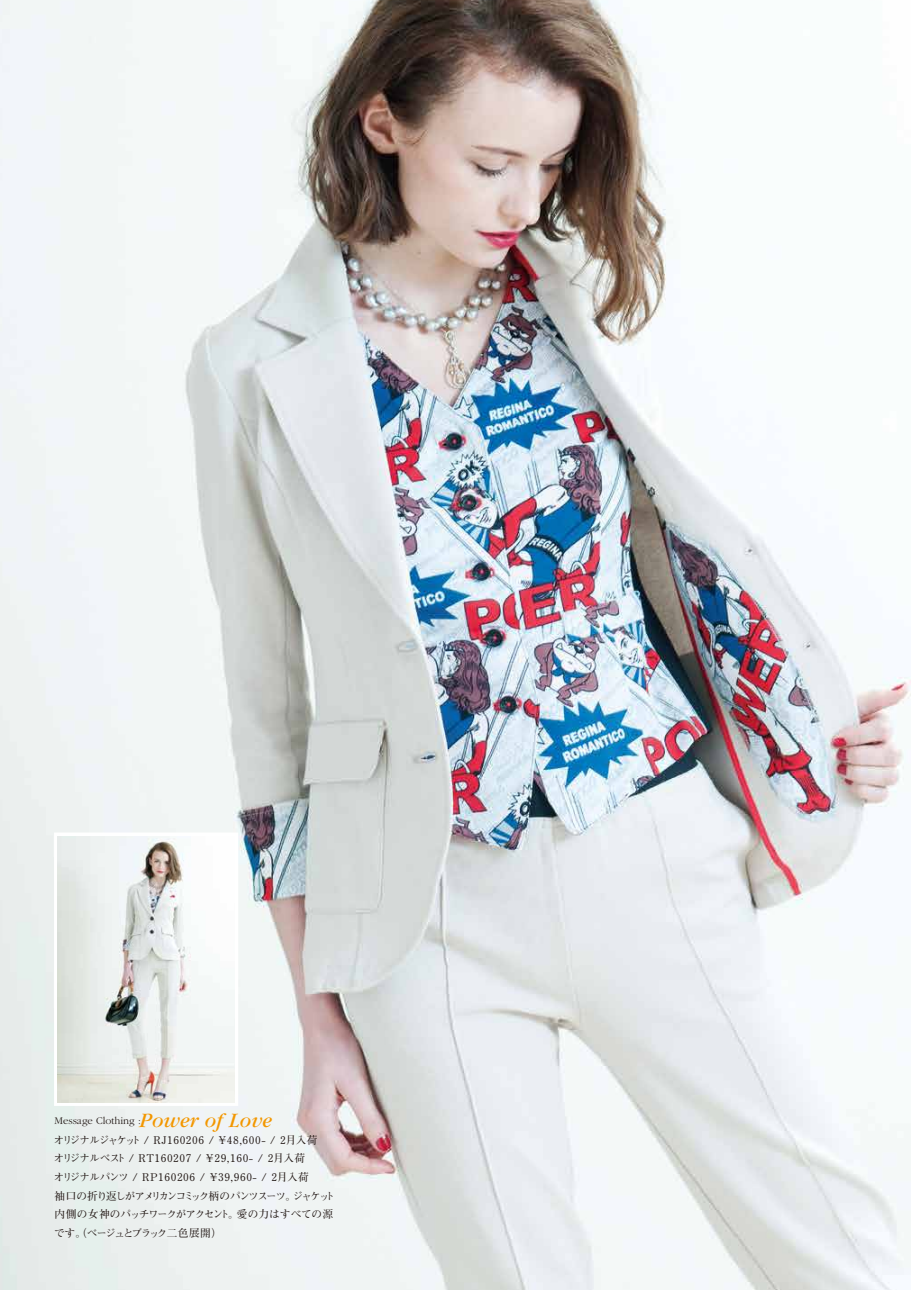
<style>
.page{position:relative;width:911px;height:1290px;background:#fff}
.page>*{position:absolute;margin:0;border:0;box-sizing:border-box;transform-origin:0 0}
.t1{font:italic 21.25px "Garamond";color:#f39700}
.t2{font:700 10.62px/18.6px "Futo Min A101 Pro";letter-spacing:-.05em;color:#221815}
.t3{font:300 10.62px "Garamond";color:#221815}
</style>
<div class="page">
<img style="left:0;top:0;width:911px;height:1290px">
<svg style="left:54px;top:832px;width:184px;height:274px"></svg>
<img style="left:58px;top:836px;width:176px;height:266px">
<h1 class="t1" style="left:140px;top:1110px;width:134px">Power of Love</h1>
<p class="t3" style="left:55px;top:1115px;width:88px">Message Clothing :</p>
<p class="t2" style="left:54px;top:1129px;width:283px">オリジナルジャケット / RJ160206 / ￥48,600- / 2月入荷<br>オリジナルベスト / RT160207 / ￥29,160- / 2月入荷<br>オリジナルパンツ / RP160206 / ￥39,960- / 2月入荷<br>袖口の折り返しがアメリカンコミック柄のパンツスーツ。ジャケット内側の女神のパッチワークがアクセント。愛の力はすべての源です。（ベージュとブラック二色展開）</p>
</div>
